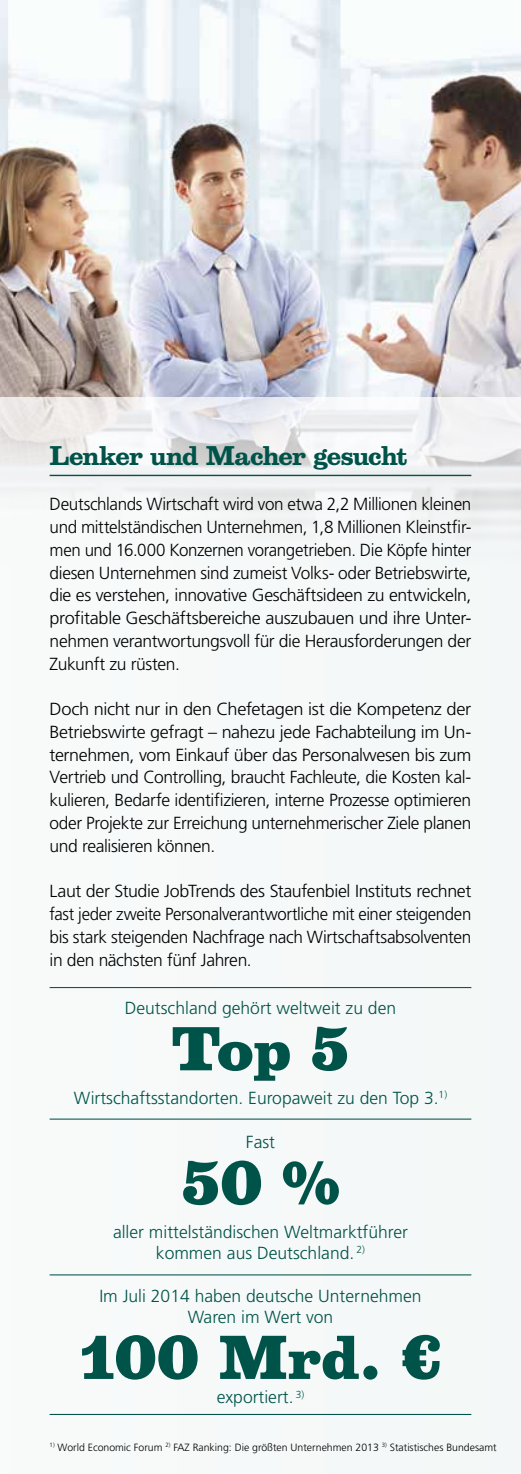
<style>
.page{position:relative;width:521px;height:1474px;background:#fff}
.page>*{position:absolute;margin:0;border:0;box-sizing:border-box;transform-origin:0 0}
.t1{font:900 56px "Belizio";color:#005349}
.t2{font:700 24.5px "Belizio";letter-spacing:-.04em;color:#005349}
.t3{font:300 17.5px/22.8px "Frutiger LT Std";letter-spacing:-.02em;color:#000;text-align:justify}
.t4{font:300 17.5px/22.8px "Frutiger LT Std";letter-spacing:-.02em;color:#000;text-align:justify;scale:1.04 1}
.t5{font:300 17.5px/21px "Frutiger LT Std";color:#005349;text-align:center}
.t6{font:300 10.5px "Frutiger LT Std";color:#000}
</style>
<div class="page">
<img style="left:0;top:0;width:521px;height:397px">
<div style="left:0;top:397px;width:521px;height:1076px;background:#f6f9f8"></div>
<hr style="left:50px;top:475px;width:421px;height:1px;background:#005349">
<hr style="left:50px;top:987px;width:421px;height:1px;background:#005349">
<hr style="left:50px;top:1118px;width:421px;height:1px;background:#005349">
<hr style="left:50px;top:1274px;width:421px;height:1px;background:#005349">
<hr style="left:50px;top:1413px;width:421px;height:1px;background:#005349">
<h2 class="t2" style="left:50px;top:441px;width:359px">Lenker und Macher gesucht</h2>
<p class="t3" style="left:50px;top:493px;width:423px">Deutschlands Wirtschaft wird von etwa 2,2 Millionen kleinen und mittelständischen Unternehmen, 1,8 Millionen Kleinstfir&shy;men und 16.000 Konzernen vorangetrieben. Die Köpfe hinter diesen Unternehmen sind zumeist Volks- oder Betriebswirte, die es verstehen, innovative Geschäftsideen zu entwickeln, profitable Geschäftsbereiche auszubauen und ihre Unter&shy;nehmen verantwortungsvoll für die Herausforderungen der Zukunft zu rüsten.</p>
<p class="t4" style="left:50px;top:698px;width:407px">Doch nicht nur in den Chefetagen ist die Kompetenz der Betriebswirte gefragt – nahezu jede Fachabteilung im Un&shy;ternehmen, vom Einkauf über das Personalwesen bis zum Vertrieb und Controlling, braucht Fachleute, die Kosten kal&shy;kulieren, Bedarfe identifizieren, interne Prozesse optimieren oder Projekte zur Erreichung unternehmerischer Ziele planen und realisieren können.</p>
<p class="t3" style="left:50px;top:880px;width:423px">Laut der Studie JobTrends des Staufenbiel Instituts rechnet fast jeder zweite Personalverantwortliche mit einer steigenden bis stark steigenden Nachfrage nach Wirtschaftsabsolventen in den nächsten fünf Jahren.</p>
<p class="t5" style="left:125px;top:998px;width:273px">Deutschland gehört weltweit zu den</p>
<h1 class="t1" style="left:172px;top:1016px;width:179px">Top 5</h1>
<p class="t5" style="left:74px;top:1087px;width:375px">Wirtschaftsstandorten. Europaweit zu den Top 3.<sup>1)</sup></p>
<p class="t5" style="left:246px;top:1132px;width:31px">Fast</p>
<h1 class="t1" style="left:182px;top:1150px;width:159px">50 %</h1>
<p class="t5" style="left:113px;top:1221px;width:296px">aller mittelständischen Weltmarktführer kommen aus Deutschland. <sup>2)</sup></p>
<p class="t5" style="left:99px;top:1285px;width:324px">Im Juli 2014 haben deutsche Unternehmen<br>Waren im Wert von</p>
<h1 class="t1" style="left:80px;top:1325px;width:363px">100 Mrd. €</h1>
<p class="t5" style="left:217px;top:1387px;width:89px">exportiert. <sup>3)</sup></p>
<p class="t6" style="left:50px;top:1440px;width:448px"><sup>1)</sup> World Economic Forum <sup>2)</sup> FAZ Ranking: Die größten Unternehmen 2013 <sup>3)</sup> Statistisches Bundesamt</p>
</div>
